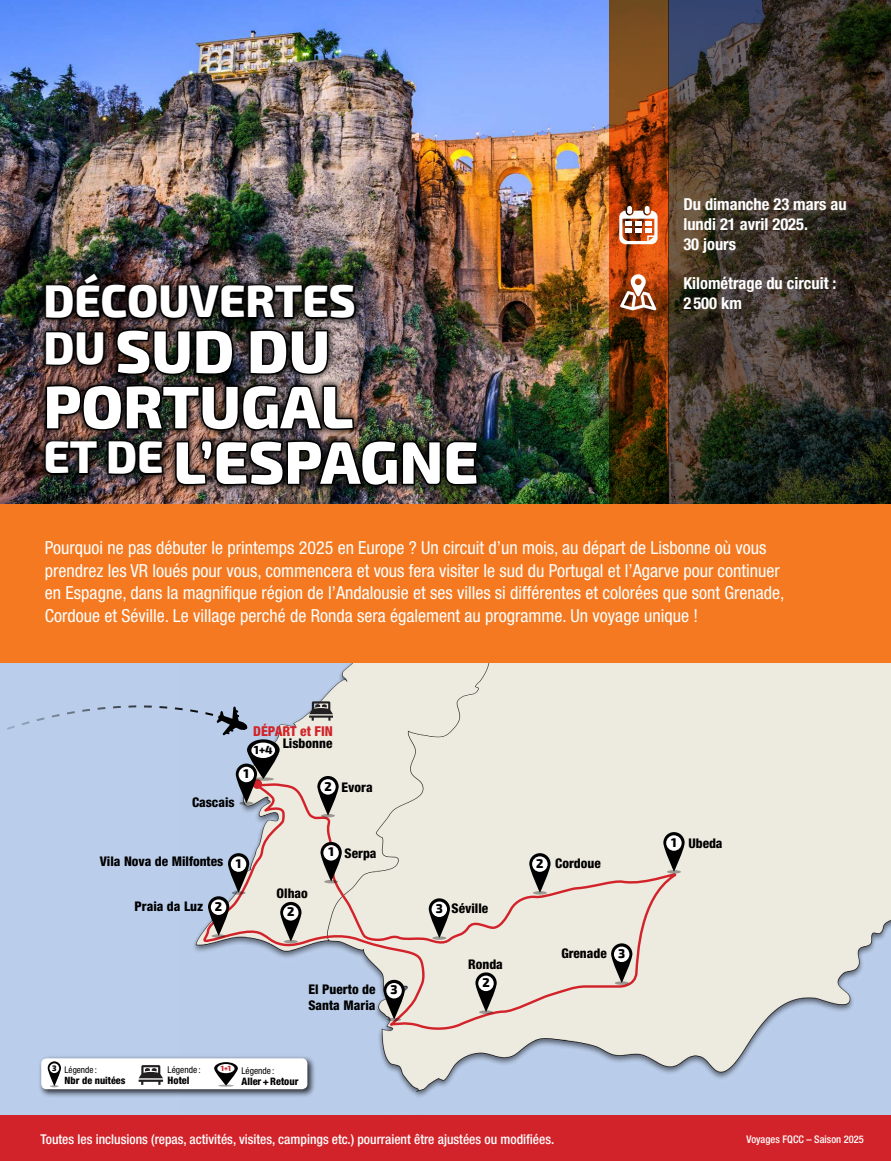
<style>
.page{position:relative;width:891px;height:1161px;background:#fff}
.page>*{position:absolute;margin:0;border:0;box-sizing:border-box;transform-origin:0 0}
.t1{font:800 60px/55.5px "Exo 2";color:#fff}
.t2{font:800 45px "Exo 2";color:#fff}
.t3{font:condensed 18px/22.5px "Helvetica Neue";color:#fff}
.t4{font:700 condensed 16.5px/19.8px "Helvetica Neue";color:#fff}
.t5{font:800 condensed 13.65px "Helvetica Neue";color:#d2232a}
.t6{font:500 condensed 13.5px "Helvetica Neue";color:#fff}
.t7{font:800 condensed 13.35px/16px "Helvetica Neue";color:#000}
.t8{font:800 12.45px "Exo 2";color:#000}
.t9{font:800 11.55px "Exo 2";color:#000}
.t10{font:500 condensed 10.5px "Helvetica Neue";color:#fff}
.t11{font:800 condensed 10.35px "Helvetica Neue";color:#000}
.t12{font:800 condensed 10.2px "Helvetica Neue";color:#000}
.t13{font:800 condensed 10.05px "Helvetica Neue";color:#000}
.t14{font:condensed 9.3px "Helvetica Neue";color:#000}
.t15{font:condensed 9.15px "Helvetica Neue";color:#000}
.t16{font:800 7.8px "Exo 2";color:#000}
.t17{font:800 7.35px "Exo 2";color:#d2232a}
.s1{font-size:45px}
.s2{font-family:"Exo 2";font-stretch:normal;font-size:12.45px}
</style>
<div class="page">
<img style="left:0;top:0;width:609px;height:505px">
<div style="left:0;top:637px;width:891px;height:524px;background:#bacdea"></div>
<img style="left:261px;top:663px;width:630px;height:434px">
<svg style="left:668px;top:0;width:223px;height:505px;background:#37322a"></svg>
<svg style="left:609px;top:0;width:59px;height:505px;background:#74380c"></svg>
<div style="left:627px;top:206px;width:5px;height:8px;background:#fff;border-radius:2px"></div>
<div style="left:645px;top:206px;width:5px;height:8px;background:#fff;border-radius:2px"></div>
<svg style="left:619px;top:211px;width:39px;height:33px"></svg>
<svg style="left:620px;top:274px;width:36px;height:36px"></svg>
<div style="left:36px;top:265px;width:450px;height:229px;background:#000;opacity:.8"></div>
<img style="left:43px;top:270px;width:315px;height:51px">
<svg style="left:43px;top:329px;width:64px;height:39px;background:#191211"></svg>
<svg style="left:115px;top:328px;width:120px;height:49px;background:#151210"></svg>
<svg style="left:248px;top:328px;width:82px;height:49px;background:#221e1f"></svg>
<img style="left:42px;top:383px;width:438px;height:105px">
<div style="left:253px;top:779px;width:9px;height:10px;background:#d2232a;border-radius:50%"></div>
<div style="left:0;top:505px;width:891px;height:158px;background:#f47920"></div>
<div style="left:0;top:1115px;width:891px;height:46px;background:#d2232a"></div>
<svg style="left:253px;top:777px;width:21px;height:4px"></svg>
<svg style="left:7px;top:693px;width:273px;height:86px"></svg>
<div style="left:251px;top:743px;width:24px;height:15px;background:#fff;border-radius:50%"></div>
<svg style="left:309px;top:701px;width:24px;height:20px"></svg>
<svg style="left:194px;top:782px;width:493px;height:251px"></svg>
<svg style="left:232px;top:891px;width:14px;height:4px"></svg>
<svg style="left:228px;top:853px;width:21px;height:40px"></svg>
<div style="left:231px;top:856px;width:15px;height:16px;background:#fff;border-radius:50%"></div>
<hr style="left:239px;top:802px;width:14px;height:3px;background:#000;border-radius:50%">
<svg style="left:236px;top:764px;width:21px;height:39px"></svg>
<div style="left:239px;top:767px;width:15px;height:15px;background:#fff;border-radius:50%"></div>
<svg style="left:212px;top:934px;width:14px;height:4px"></svg>
<svg style="left:208px;top:896px;width:21px;height:40px"></svg>
<div style="left:211px;top:899px;width:15px;height:16px;background:#fff;border-radius:50%"></div>
<hr style="left:284px;top:940px;width:14px;height:3px;background:#000;border-radius:50%">
<svg style="left:280px;top:902px;width:22px;height:40px"></svg>
<div style="left:283px;top:905px;width:16px;height:16px;background:#fff;border-radius:50%"></div>
<hr style="left:387px;top:1018px;width:14px;height:3px;background:#000;border-radius:50%">
<svg style="left:384px;top:980px;width:21px;height:39px"></svg>
<div style="left:386px;top:983px;width:16px;height:15px;background:#fff;border-radius:50%"></div>
<svg style="left:479px;top:1010px;width:14px;height:4px"></svg>
<svg style="left:475px;top:972px;width:22px;height:40px"></svg>
<div style="left:478px;top:976px;width:16px;height:15px;background:#fff;border-radius:50%"></div>
<svg style="left:533px;top:891px;width:14px;height:4px"></svg>
<svg style="left:529px;top:853px;width:22px;height:40px"></svg>
<div style="left:532px;top:856px;width:16px;height:16px;background:#fff;border-radius:50%"></div>
<hr style="left:324px;top:880px;width:14px;height:3px;background:#000;border-radius:50%">
<svg style="left:321px;top:842px;width:21px;height:40px"></svg>
<div style="left:323px;top:845px;width:16px;height:16px;background:#fff;border-radius:50%"></div>
<hr style="left:321px;top:814px;width:14px;height:3px;background:#000;border-radius:50%">
<svg style="left:317px;top:776px;width:22px;height:40px"></svg>
<div style="left:320px;top:779px;width:16px;height:16px;background:#fff;border-radius:50%"></div>
<svg style="left:667px;top:870px;width:14px;height:4px"></svg>
<svg style="left:663px;top:832px;width:22px;height:40px"></svg>
<div style="left:666px;top:835px;width:16px;height:16px;background:#fff;border-radius:50%"></div>
<svg style="left:615px;top:981px;width:14px;height:4px"></svg>
<svg style="left:611px;top:943px;width:21px;height:40px"></svg>
<div style="left:614px;top:947px;width:15px;height:15px;background:#fff;border-radius:50%"></div>
<div style="left:39px;top:1056px;width:277px;height:42px;background:#000;opacity:.75"></div>
<div style="left:41px;top:1058px;width:266px;height:31px;background:#fff;border-radius:5px"></div>
<svg style="left:50px;top:1085px;width:9px;height:2px"></svg>
<svg style="left:48px;top:1061px;width:13px;height:25px"></svg>
<div style="left:49px;top:1063px;width:10px;height:10px;background:#fff;border-radius:50%"></div>
<svg style="left:139px;top:1065px;width:24px;height:20px"></svg>
<svg style="left:214px;top:1062px;width:24px;height:25px"></svg>
<div style="left:217px;top:1064px;width:18px;height:9px;background:#fff;border-radius:50%"></div>
<h2 class="t2" style="left:43px;top:274px;width:314px">DÉCOUVERTES</h2>
<h1 class="t1" style="left:43px;top:325px;width:437px"><span class="s1">DU</span> SUD DU<br>PORTUGAL<br><sup>ET</sup> <sup>DE</sup> L’ESPAGNE</h1>
<p class="t4" style="left:683px;top:194px;width:165px">Du dimanche 23 mars au lundi 21 avril 2025.<br>30 jours</p>
<p class="t4" style="left:683px;top:273px;width:155px">Kilométrage du circuit :</p>
<p class="t4" style="left:683px;top:293px;width:60px">2 500 km</p>
<p class="t3" style="left:45px;top:537px;width:741px">Pourquoi ne pas débuter le printemps 2025 en Europe ? Un circuit d’un mois, au départ de Lisbonne où vous prendrez les VR loués pour vous, commencera et vous fera visiter le sud du Portugal et l’Agarve pour continuer en Espagne, dans la magnifique région de l’Andalousie et ses villes si différentes et colorées que sont Grenade, Cordoue et Séville. Le village perché de Ronda sera également au programme. Un voyage unique !</p>
<p class="t5" style="left:253px;top:722px;width:81px">DÉPART et FIN</p>
<p class="t9" style="left:254px;top:743px;width:20px">1+4</p>
<p class="t7" style="left:283px;top:735px;width:51px">Lisbonne</p>
<p class="t7" style="left:192px;top:794px;width:44px">Cascais</p>
<p class="t8" style="left:244px;top:766px;width:7px">1</p>
<p class="t7" style="left:100px;top:853px;width:125px">Vila Nova de Milfontes</p>
<p class="t8" style="left:236px;top:856px;width:7px">1</p>
<p class="t7" style="left:135px;top:898px;width:70px">Praia da Luz</p>
<p class="t8" style="left:215px;top:899px;width:9px">2</p>
<p class="t8" style="left:324px;top:779px;width:9px">2</p>
<p class="t7" style="left:342px;top:779px;width:33px">Evora</p>
<p class="t7" style="left:277px;top:885px;width:33px">Olhao</p>
<p class="t8" style="left:287px;top:905px;width:9px">2</p>
<p class="t8" style="left:328px;top:845px;width:7px">1</p>
<p class="t7" style="left:345px;top:845px;width:34px">Serpa</p>
<p class="t7" style="left:308px;top:981px;width:69px">El Puerto de<br>Santa Maria</p>
<p class="t8" style="left:391px;top:982px;width:9px">3</p>
<p class="t16" style="left:52px;top:1063px;width:6px">3</p>
<p class="t14" style="left:168px;top:1064px;width:35px">Légende :</p>
<p class="t11" style="left:168px;top:1074px;width:23px">Hotel</p>
<p class="t15" style="left:65px;top:1064px;width:34px">Légende :</p>
<p class="t13" style="left:65px;top:1074px;width:63px">Nbr de nuitées</p>
<p class="t17" style="left:221px;top:1064px;width:12px">1+1</p>
<p class="t14" style="left:241px;top:1065px;width:34px">Légende :</p>
<p class="t12" style="left:241px;top:1075px;width:59px">Aller+Retour</p>
<p class="t8" style="left:436px;top:901px;width:9px">3</p>
<p class="t7" style="left:452px;top:900px;width:38px">Séville</p>
<p class="t7" style="left:468px;top:956px;width:36px">Ronda</p>
<p class="t8" style="left:482px;top:975px;width:9px">2</p>
<p class="t8" style="left:536px;top:856px;width:9px">2</p>
<p class="t7" style="left:555px;top:855px;width:47px">Cordoue</p>
<p class="t7" style="left:561px;top:945px;width:65px">Grenade <span class="s2">3</span></p>
<p class="t7" style="left:671px;top:835px;width:53px"><span class="s2">1</span> Ubeda</p>
<p class="t6" style="left:40px;top:1131px;width:515px">Toutes les inclusions (repas, activités, visites, campings etc.) pourraient être ajustées ou modifiées.</p>
<p class="t10" style="left:747px;top:1133px;width:119px">Voyages FQCC – Saison 2025</p>
</div>
